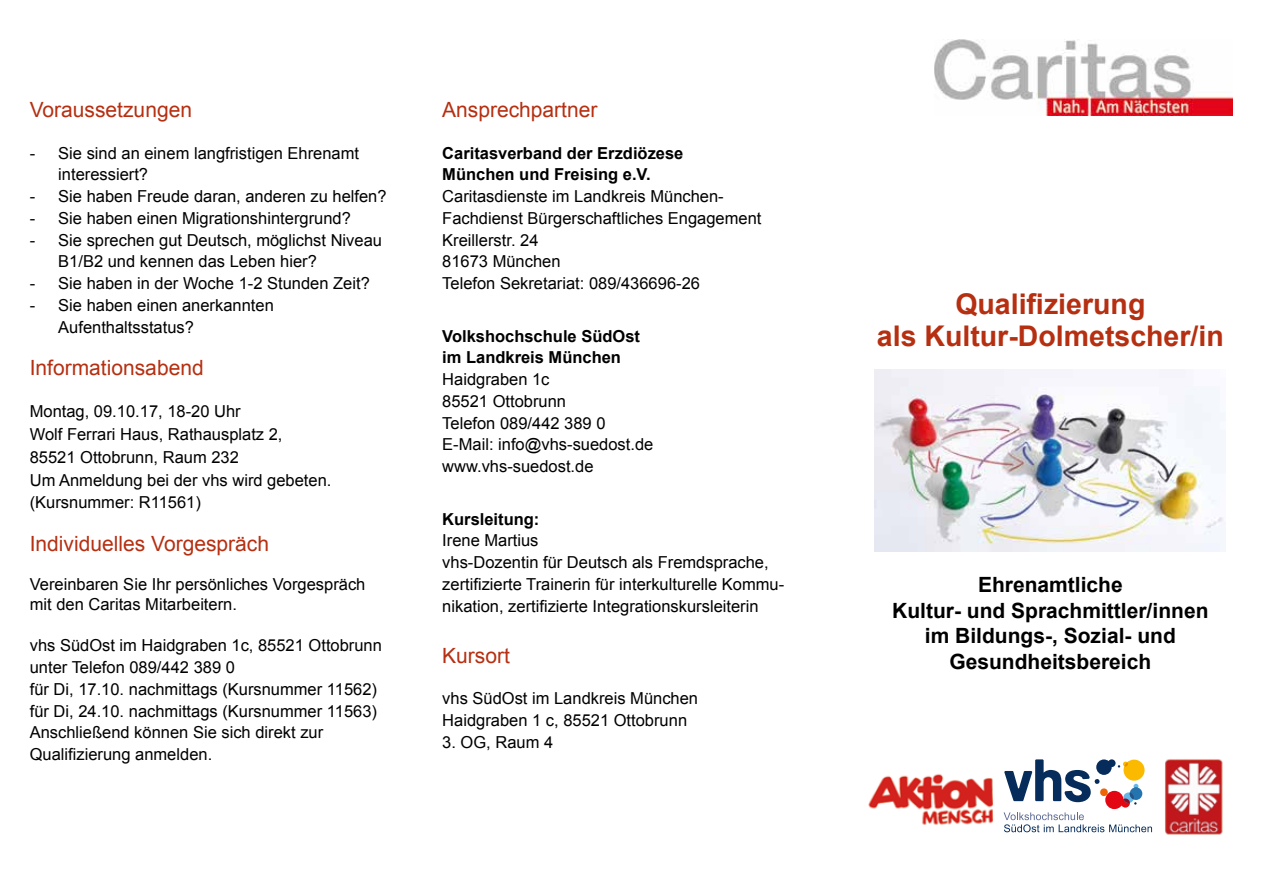
<style>
.page{position:relative;width:1263px;height:893px;background:#fff}
.page>*{position:absolute;margin:0;border:0;box-sizing:border-box;transform-origin:0 0}
.t1{font:700 28.5px/31.5px "Arial";color:#b62f11;text-align:center}
.t2{font:700 21px/25.5px "Arial";color:#000;text-align:center}
.t3{font:21px "Arial";color:#b62f11}
.t4{font:16.5px/21.8px "Arial";color:#000}
.t5{font:700 16.5px/21.8px "Arial";color:#000}
</style>
<div class="page">
<img style="left:874px;top:370px;width:351px;height:181px">
<img style="left:934px;top:39px;width:298px;height:76px">
<img style="left:868px;top:759px;width:355px;height:76px">
<svg style="left:1003px;top:759px;width:149px;height:73px"></svg>
<p class="t3" style="left:30px;top:96px;width:164px">Voraussetzungen</p>
<p class="t4" style="left:58px;top:142px;width:302px;text-indent:-28px">- Sie sind an einem langfristigen Ehrenamt interessiert?</p>
<p class="t4" style="left:30px;top:186px;width:358px">- Sie haben Freude daran, anderen zu helfen?</p>
<p class="t4" style="left:30px;top:207px;width:323px">- Sie haben einen Migrationshintergrund?</p>
<p class="t4" style="left:58px;top:229px;width:325px;text-indent:-28px">- Sie sprechen gut Deutsch, möglichst Niveau<br>B1/B2 und kennen das Leben hier?</p>
<p class="t4" style="left:30px;top:273px;width:342px">- Sie haben in der Woche 1-2 Stunden Zeit?</p>
<p class="t4" style="left:58px;top:294px;width:217px;text-indent:-28px">- Sie haben einen anerkannten<br>Aufenthaltsstatus?</p>
<p class="t3" style="left:30px;top:354px;width:175px">Informationsabend</p>
<p class="t4" style="left:30px;top:400px;width:303px;line-height:22.8px">Montag, 09.10.17, 18-20 Uhr<br>Wolf Ferrari Haus, Rathausplatz 2,<br>85521 Ottobrunn, Raum 232<br>Um Anmeldung bei der vhs wird gebeten. (Kursnummer: R11561)</p>
<p class="t3" style="left:30px;top:530px;width:241px">Individuelles Vorgespräch</p>
<p class="t4" style="left:30px;top:574px;width:337px;line-height:19.8px">Vereinbaren Sie Ihr persönliches Vorgespräch mit den Caritas Mitarbeitern.</p>
<p class="t4" style="left:30px;top:635px;width:354px">vhs SüdOst im Haidgraben 1c, 85521 Ottobrunn unter Telefon 089/442 389 0<br>für Di, 17.10. nachmittags (Kursnummer 11562) für Di, 24.10. nachmittags (Kursnummer 11563)<br>Anschließend können Sie sich direkt zur Qualifizierung anmelden.</p>
<p class="t3" style="left:442px;top:96px;width:157px">Ansprechpartner</p>
<p class="t5" style="left:442px;top:142px;width:243px">Caritasverband der Erzdiözese<br>München und Freising e.V.</p>
<p class="t4" style="left:442px;top:186px;width:321px">Caritasdienste im Landkreis München-<br>Fachdienst Bürgerschaftliches Engagement<br>Kreillerstr. 24<br>81673 München<br>Telefon Sekretariat: 089/436696-26</p>
<p class="t5" style="left:442px;top:325px;width:199px">Volkshochschule SüdOst im Landkreis München</p>
<p class="t4" style="left:442px;top:369px;width:213px">Haidgraben 1c<br>85521 Ottobrunn<br>Telefon 089/442 389 0<br>E-Mail: info@vhs-suedost.de www.vhs-suedost.de</p>
<p class="t5" style="left:442px;top:508px;width:99px">Kursleitung:</p>
<p class="t4" style="left:442px;top:530px;width:343px">Irene Martius<br>vhs-Dozentin für Deutsch als Fremdsprache, zertifizierte Trainerin für interkulturelle Kommu&shy;nikation, zertifizierte Integrationskursleiterin</p>
<p class="t3" style="left:442px;top:642px;width:69px">Kursort</p>
<p class="t4" style="left:442px;top:688px;width:257px">vhs SüdOst im Landkreis München<br>Haidgraben 1 c, 85521 Ottobrunn</p>
<p class="t4" style="left:442px;top:731px;width:112px">3. OG, Raum 4</p>
<h1 class="t1" style="left:877px;top:289px;width:348px">Qualifizierung<br>als Kultur-Dolmetscher/in</h1>
<p class="t2" style="left:892px;top:573px;width:318px">Ehrenamtliche<br>Kultur- und Sprachmittler/innen im Bildungs-, Sozial- und<br>Gesundheitsbereich</p>
</div>
